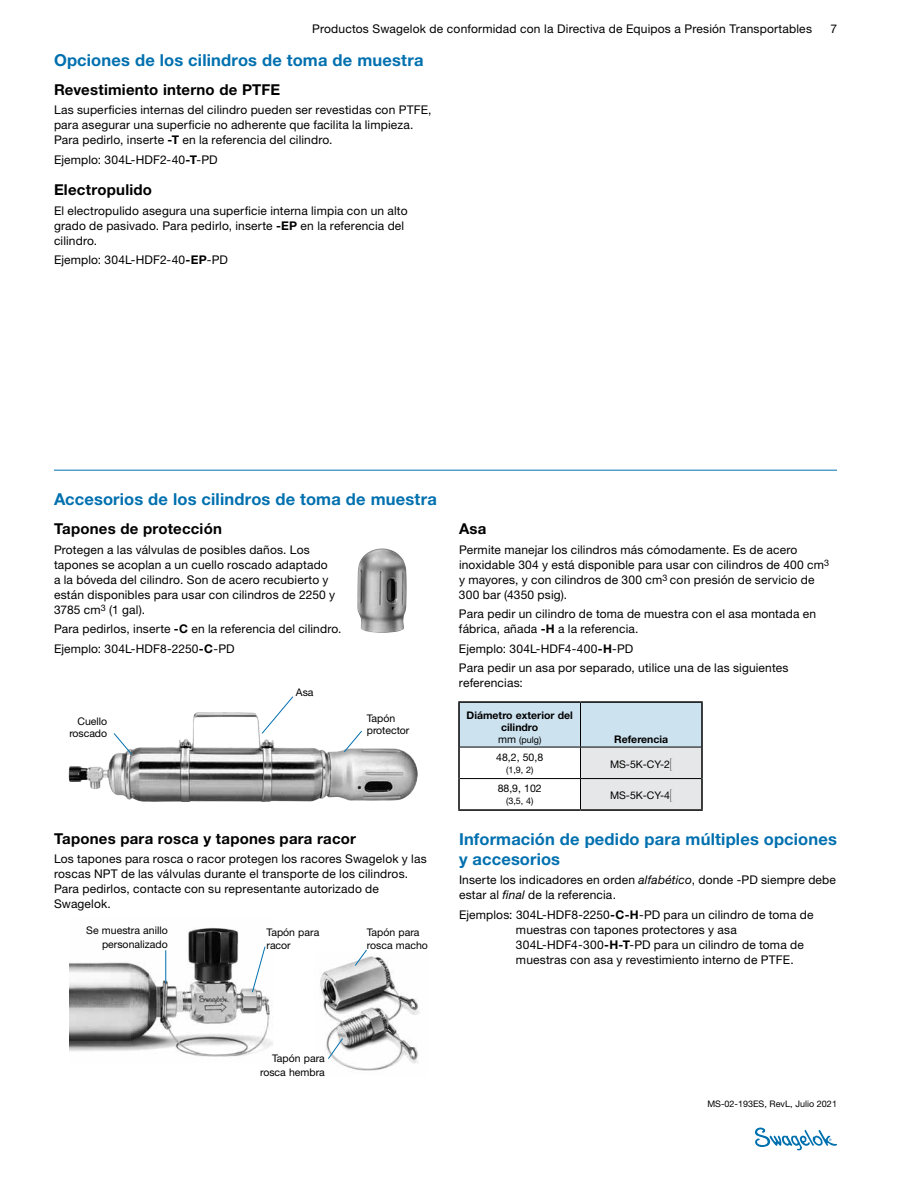
<style>
.page{position:relative;width:918px;height:1188px;background:#fff}
.page>*{position:absolute;margin:0;border:0;box-sizing:border-box;transform-origin:0 0}
.t1{font:700 16.5px/19.5px "Helvetica Neue LT Std";letter-spacing:.01em;color:#0070af}
.t2{font:700 15px "Helvetica Neue LT Std";letter-spacing:.015em;color:#000}
.t3{font:12px/15px "Helvetica Neue LT Std";letter-spacing:.015em;color:#000}
.t4{font:10.5px/13.5px "Helvetica Neue LT Std";color:#000;text-align:right}
.t5{font:700 10.5px/12px "Helvetica Neue LT Std";color:#000;text-align:center}
.t6{font:9px "Helvetica Neue LT Std";color:#000}
.s1{font-weight:700}
.s2{font-size:10.5px}
.s3{font-style:italic}
</style>
<div class="page">
<svg style="left:755px;top:1128px;width:82px;height:22px"></svg>
<img style="left:357px;top:548px;width:50px;height:85px">
<img style="left:68px;top:712px;width:350px;height:90px">
<svg style="left:261px;top:696px;width:33px;height:38px"></svg>
<svg style="left:113px;top:732px;width:20px;height:23px"></svg>
<svg style="left:343px;top:730px;width:20px;height:23px"></svg>
<hr style="left:458px;top:701px;width:122px;height:2px;background:#000">
<hr style="left:458px;top:703px;width:2px;height:44px;background:#000">
<hr style="left:580px;top:701px;width:123px;height:2px;background:#000">
<hr style="left:701px;top:703px;width:2px;height:44px;background:#000">
<hr style="left:458px;top:747px;width:2px;height:32px;background:#000">
<hr style="left:701px;top:747px;width:2px;height:32px;background:#000">
<hr style="left:458px;top:779px;width:2px;height:30px;background:#000">
<hr style="left:701px;top:779px;width:2px;height:30px;background:#000">
<hr style="left:458px;top:809px;width:122px;height:2px;background:#000">
<hr style="left:580px;top:809px;width:123px;height:2px;background:#000">
<hr style="left:54px;top:470px;width:783px;height:1px;background:#0070af">
<img style="left:69px;top:928px;width:204px;height:129px">
<svg style="left:251px;top:946px;width:15px;height:47px"></svg>
<hr style="left:165px;top:950px;width:1px;height:33px;background:#0070af">
<img style="left:320px;top:956px;width:99px;height:115px">
<svg style="left:354px;top:949px;width:14px;height:17px"></svg>
<svg style="left:327px;top:1037px;width:17px;height:23px"></svg>
<svg style="left:459px;top:702px;width:243px;height:108px"></svg>
<p class="t3" style="left:312px;top:22px;width:501px">Productos Swagelok de conformidad con la Directiva de Equipos a Presión Transportables</p>
<p class="t3" style="left:830px;top:22px;width:8px">7</p>
<h1 class="t1" style="left:54px;top:50px;width:371px">Opciones de los cilindros de toma de muestra</h1>
<p class="t2" style="left:54px;top:80px;width:228px">Revestimiento interno de PTFE</p>
<p class="t3" style="left:54px;top:102px;width:379px">Las superficies internas del cilindro pueden ser revestidas con PTFE, para asegurar una superficie no adherente que facilita la limpieza.<br>Para pedirlo, inserte <span class="s1">-T</span> en la referencia del cilindro.</p>
<p class="t3" style="left:54px;top:152px;width:165px">Ejemplo: 304L-HDF2-40<span class="s1">-T</span>-PD</p>
<p class="t2" style="left:54px;top:181px;width:100px">Electropulido</p>
<p class="t3" style="left:54px;top:203px;width:355px">El electropulido asegura una superficie interna limpia con un alto grado de pasivado. Para pedirlo, inserte <span class="s1">-EP</span> en la referencia del cilindro.</p>
<p class="t3" style="left:54px;top:252px;width:175px">Ejemplo: 304L-HDF2-40<span class="s1">-EP</span>-PD</p>
<h1 class="t1" style="left:54px;top:489px;width:384px">Accesorios de los cilindros de toma de muestra</h1>
<p class="t2" style="left:54px;top:520px;width:169px">Tapones de protección</p>
<p class="t3" style="left:54px;top:542px;width:283px">Protegen a las válvulas de posibles daños. Los tapones se acoplan a un cuello roscado adaptado a la bóveda del cilindro. Son de acero recubierto y están disponibles para usar con cilindros de 2250 y 3785 cm<sup>3</sup> (1 gal).</p>
<p class="t3" style="left:54px;top:619px;width:289px;line-height:19.5px">Para pedirlos, inserte <span class="s1">-C</span> en la referencia del cilindro.<br>Ejemplo: 304L-HDF8-2250<span class="s1">-C</span>-PD</p>
<p class="t4" style="left:296px;top:685px;width:19px">Asa</p>
<p class="t4" style="left:69px;top:715px;width:39px;line-height:12px">Cuello roscado</p>
<p class="t4" style="left:367px;top:713px;width:44px;line-height:12px;text-align:left">Tapón protector</p>
<p class="t2" style="left:54px;top:829px;width:304px">Tapones para rosca y tapones para racor</p>
<p class="t3" style="left:54px;top:852px;width:374px">Los tapones para rosca o racor protegen los racores Swagelok y las roscas NPT de las válvulas durante el transporte de los cilindros.<br>Para pedirlos, contacte con su representante autorizado de Swagelok.</p>
<p class="t4" style="left:86px;top:924px;width:83px">Se muestra anillo personalizado</p>
<p class="t4" style="left:267px;top:925px;width:54px;text-align:left">Tapón para racor</p>
<p class="t4" style="left:367px;top:925px;width:63px;text-align:left">Tapón para rosca macho</p>
<p class="t2" style="left:459px;top:520px;width:29px">Asa</p>
<p class="t3" style="left:459px;top:542px;width:372px">Permite manejar los cilindros más cómodamente. Es de acero inoxidable 304 y está disponible para usar con cilindros de 400 cm<sup>3 </sup>y mayores, y con cilindros de 300 cm<sup>3</sup> con presión de servicio de 300 bar (4350 psig).</p>
<p class="t3" style="left:459px;top:606px;width:359px">Para pedir un cilindro de toma de muestra con el asa montada en fábrica, añada <span class="s1">-H</span> a la referencia.</p>
<p class="t3" style="left:459px;top:639px;width:331px;line-height:19.5px">Ejemplo: 304L-HDF4-400<span class="s1">-H</span>-PD<br>Para pedir un asa por separado, utilice una de las siguientes</p>
<p class="t3" style="left:459px;top:675px;width:65px">referencias:</p>
<p class="t5" style="left:467px;top:709px;width:108px">Diámetro exterior del cilindro</p>
<p class="t6" style="left:498px;top:734px;width:45px"><span class="s2">mm</span> (pulg)</p>
<p class="t5" style="left:614px;top:733px;width:56px">Referencia</p>
<p class="t4" style="left:496px;top:750px;width:48px">48,2, 50,8</p>
<p class="t6" style="left:506px;top:764px;width:29px">(1,9, 2)</p>
<p class="t4" style="left:610px;top:757px;width:62px">MS-5K-CY-2</p>
<p class="t4" style="left:498px;top:781px;width:46px">88,9, 102</p>
<p class="t6" style="left:506px;top:795px;width:29px">(3,5, 4)</p>
<p class="t4" style="left:610px;top:789px;width:62px">MS-5K-CY-4</p>
<h1 class="t1" style="left:459px;top:829px;width:380px">Información de pedido para múltiples opciones y accesorios</h1>
<p class="t3" style="left:459px;top:872px;width:379px">Inserte los indicadores en orden <span class="s3">alfabético</span>, donde -PD siempre debe estar al <span class="s3">final</span> de la referencia.</p>
<p class="t3" style="left:516px;top:907px;width:299px;text-indent:-57px">Ejemplos: 304L-- HDF8-2250<span class="s1">-C-H</span>-PD para un cilindro de toma de muestras con tapones protectores y asa 304L-HDF4-300<span class="s1">-H-T</span>-PD para un cilindro de toma de muestras con asa y revestimiento interno de PTFE.</p>
<p class="t4" style="left:260px;top:1052px;width:66px">Tapón para rosca hembra</p>
<p class="t6" style="left:707px;top:1098px;width:131px">MS-02-193ES, RevL, Julio 2021</p>
</div>
